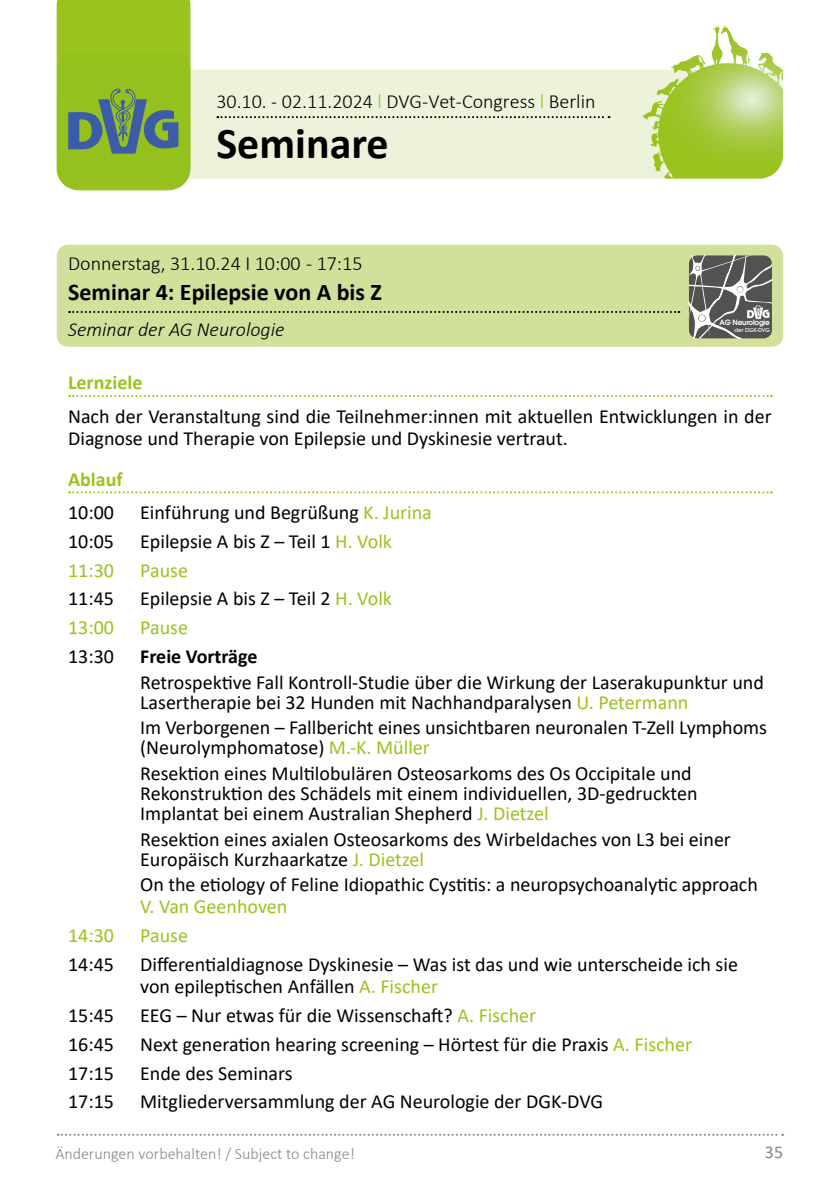
<style>
.page{position:relative;width:840px;height:1191px;background:#fff}
.page>*{position:absolute;margin:0;border:0;box-sizing:border-box;transform-origin:0 0}
.t1{font:700 44px "Calibri";color:#000}
.t2{font:700 24px "Calibri";color:#000}
.t3{font:20px/20px "Calibri";color:#000}
.t4{font:300 20px "Calibri";color:#000}
.t5{font:20px "Calibri";color:#99c31d}
.t6{font:italic 300 20px "Calibri";color:#000}
.t7{font:700 20px "Calibri";color:#99c31d}
.t8{font:700 20px "Calibri";color:#000}
.t9{font:18px "Calibri";color:#878787}
.t10{font:300 16px "Calibri";color:#878787}
.t11{font:600 7.2px "ITC Avant Garde Std";letter-spacing:-.025em;color:#fff}
.t12{font:500 5.4px "ITC Avant Garde Std";color:#fff}
.s1{color:#99c31d}
</style>
<div class="page">
<svg style="left:58px;top:1133px;width:724px;height:2px"></svg>
<svg style="left:57px;top:69px;width:725px;height:110px;background:#e2ecc2"></svg>
<svg style="left:57px;top:0;width:133px;height:190px;background:#8bb431"></svg>
<svg style="left:642px;top:26px;width:74px;height:104px"></svg>
<svg style="left:217px;top:116px;width:392px;height:2px"></svg>
<svg style="left:69px;top:395px;width:702px;height:2px"></svg>
<svg style="left:69px;top:491px;width:702px;height:2px"></svg>
<div style="left:57px;top:245px;width:725px;height:102px;background:#d1e09b;border-radius:11px"></div>
<svg style="left:69px;top:311px;width:610px;height:2px"></svg>
<svg style="left:688px;top:255px;width:83px;height:83px;background:#767572"></svg>
<img style="left:745px;top:304px;width:25px;height:15px">
<p class="t4" style="left:216px;top:89px;width:380px">30.10. - 02.11.2024 <span class="s1">l</span> DVG-Vet-Congress <span class="s1">l</span> Berlin</p>
<h1 class="t1" style="left:216px;top:112px;width:174px">Seminare</h1>
<p class="t4" style="left:68px;top:250px;width:296px">Donnerstag, 31.10.24 I 10:00 - 17:15</p>
<p class="t2" style="left:68px;top:275px;width:315px">Seminar 4: Epilepsie von A bis Z</p>
<p class="t6" style="left:68px;top:316px;width:218px">Seminar der AG Neurologie</p>
<p class="t11" style="left:719px;top:317px;width:52px">AG Neurologie</p>
<p class="t12" style="left:734px;top:327px;width:37px">der DGK-DVG</p>
<p class="t7" style="left:68px;top:368px;width:76px">Lernziele</p>
<p class="t3" style="left:68px;top:404px;width:704px;line-height:22px">Nach der Veranstaltung sind die Teilnehmer:innen mit aktuellen Entwicklungen in der<br>Diagnose und Therapie von Epilepsie und Dyskinesie vertraut.</p>
<p class="t7" style="left:68px;top:465px;width:56px">Ablauf</p>
<p class="t3" style="left:68px;top:502px;width:47px">10:00</p>
<p class="t3" style="left:140px;top:502px;width:293px">Einführung und Begrüßung <span class="s1">K. Jurina</span></p>
<p class="t3" style="left:68px;top:531px;width:47px">10:05</p>
<p class="t3" style="left:140px;top:531px;width:253px">Epilepsie A bis Z – Teil 1 <span class="s1">H. Volk</span></p>
<p class="t5" style="left:68px;top:556px;width:47px">11:30</p>
<p class="t5" style="left:140px;top:556px;width:49px">Pause</p>
<p class="t3" style="left:68px;top:588px;width:47px">11:45</p>
<p class="t3" style="left:140px;top:588px;width:253px">Epilepsie A bis Z – Teil 2 <span class="s1">H. Volk</span></p>
<p class="t5" style="left:68px;top:614px;width:47px">13:00</p>
<p class="t5" style="left:140px;top:614px;width:49px">Pause</p>
<p class="t3" style="left:68px;top:646px;width:47px">13:30</p>
<p class="t8" style="left:140px;top:642px;width:119px">Freie Vorträge</p>
<p class="t3" style="left:140px;top:671px;width:625px">Retrospektive Fall Kontroll-Studie über die Wirkung der Laserakupunktur und<br>Lasertherapie bei 32 Hunden mit Nachhandparalysen <span class="s1">U. Petermann</span></p>
<p class="t3" style="left:140px;top:717px;width:628px">Im Verborgenen – Fallbericht eines unsichtbaren neuronalen T-Zell Lymphoms (Neurolymphomatose) <span class="s1">M.-K. Müller</span></p>
<p class="t3" style="left:140px;top:763px;width:558px">Resektion eines Multilobulären Osteosarkoms des Os Occipitale und<br>Rekonstruktion des Schädels mit einem individuellen, 3D-gedruckten<br>Implantat bei einem Australian Shepherd <span class="s1">J. Dietzel</span></p>
<p class="t3" style="left:140px;top:828px;width:592px">Resektion eines axialen Osteosarkoms des Wirbeldaches von L3 bei einer<br>Europäisch Kurzhaarkatze <span class="s1">J. Dietzel</span></p>
<p class="t3" style="left:140px;top:874px;width:619px">On the etiology of Feline Idiopathic Cystitis: a neuropsychoanalytic approach</p>
<p class="t5" style="left:140px;top:893px;width:149px">V. Van Geenhoven</p>
<p class="t5" style="left:68px;top:921px;width:47px">14:30</p>
<p class="t5" style="left:140px;top:921px;width:49px">Pause</p>
<p class="t3" style="left:68px;top:954px;width:47px">14:45</p>
<p class="t3" style="left:140px;top:953px;width:599px;line-height:22px">Differentialdiagnose Dyskinesie – Was ist das und wie unterscheide ich sie von epileptischen Anfällen <span class="s1">A. Fischer</span></p>
<p class="t3" style="left:68px;top:1004px;width:47px">15:45</p>
<p class="t3" style="left:140px;top:1004px;width:397px">EEG – Nur etwas für die Wissenschaft? <span class="s1">A. Fischer</span></p>
<p class="t3" style="left:68px;top:1033px;width:47px">16:45</p>
<p class="t3" style="left:140px;top:1033px;width:553px">Next generation hearing screening – Hörtest für die Praxis <span class="s1">A. Fischer</span></p>
<p class="t3" style="left:68px;top:1062px;width:47px">17:15</p>
<p class="t3" style="left:140px;top:1062px;width:154px">Ende des Seminars</p>
<p class="t3" style="left:68px;top:1091px;width:47px">17:15</p>
<p class="t3" style="left:140px;top:1091px;width:464px">Mitgliederversammlung der AG Neurologie der DGK-DVG</p>
<p class="t10" style="left:55px;top:1143px;width:301px">Änderungen vorbehalten! / Subject to change!</p>
<p class="t9" style="left:764px;top:1139px;width:20px">35</p>
</div>
